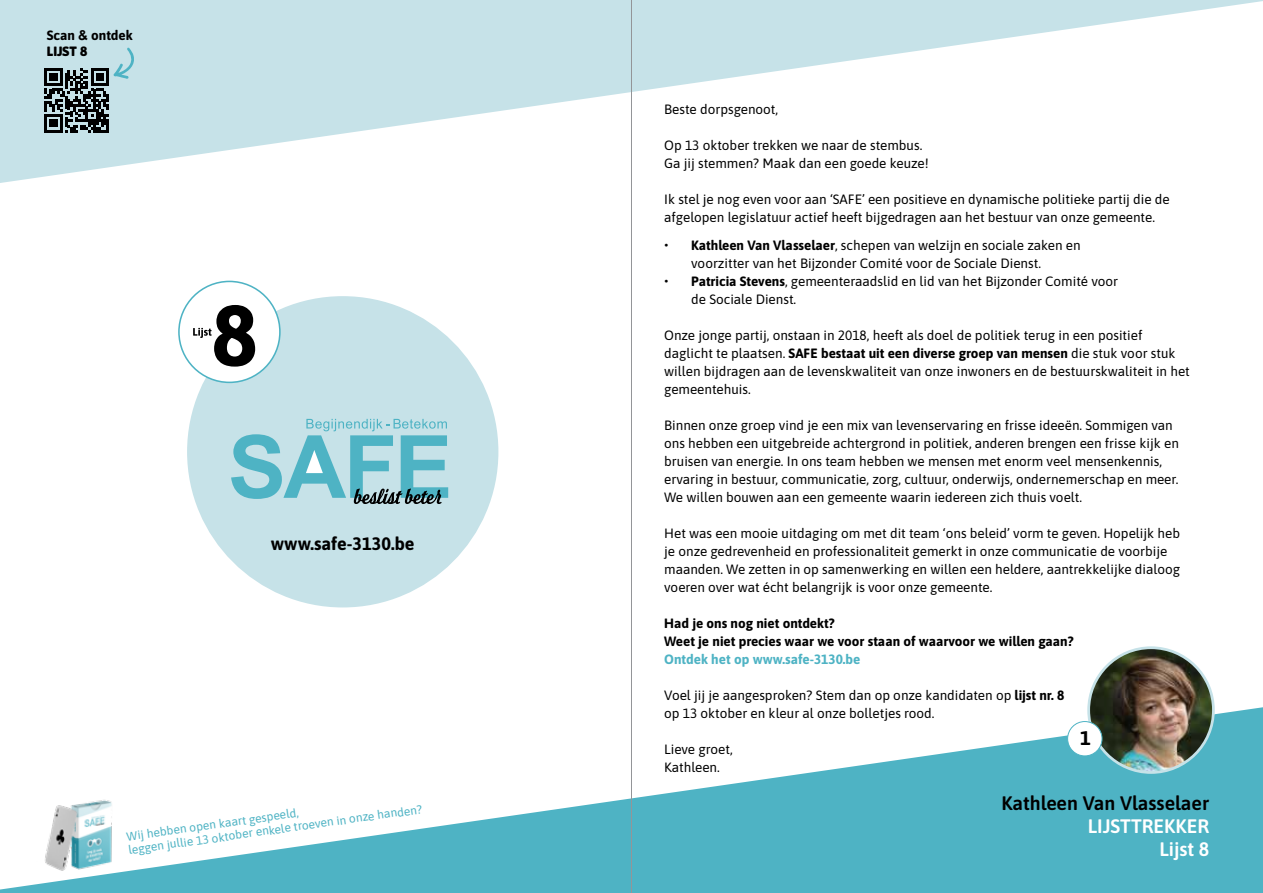
<style>
.page{position:relative;width:1263px;height:893px;background:#fff}
.page>*{position:absolute;margin:0;border:0;box-sizing:border-box;transform-origin:0 0}
.t1{font:700 19.8px "Asap";color:#000}
.t2{font:600 19.5px "Asap";color:#000}
.t3{font:600 19.5px/23.4px "Asap";color:#fff;text-align:right}
.t4{font:700 18px "Asap";color:#000}
.t5{font:13.5px/18px "Asap";color:#000}
.t6{font:700 13.5px/18px "Asap";color:#000}
.t7{font:700 13.5px "Asap";color:#4eb3c4}
.t8{font:12px/13.5px "Asap";color:#4eb3c4}
.s1{font-family:"Arial"}
.s2{font-weight:900}
.s3{font-weight:700}
</style>
<div class="page">
<div style="left:185px;top:294px;width:316px;height:316px;background:#c6e2e8;border-radius:50%"></div>
<svg style="left:0;top:0;width:1263px;height:183px"></svg>
<svg style="left:0;top:707px;width:1263px;height:186px;fill:#4eb3c4"></svg>
<svg style="left:231px;top:419px;width:217px;height:85px"></svg>
<img style="left:1089px;top:648px;width:124px;height:124px;border-radius:62px">
<div style="left:1087px;top:646px;width:128px;height:128px;border:3px solid #c6e2e8;border-radius:50%"></div>
<div style="left:1067px;top:721px;width:35px;height:35px;background:#fff;border-radius:50%"></div>
<div style="left:1067px;top:721px;width:35px;height:35px;border:1px solid #4eb3c4;border-radius:50%"></div>
<div style="left:179px;top:281px;width:101px;height:101px;background:#fff;border-radius:50%"></div>
<div style="left:178px;top:281px;width:103px;height:102px;border:2px solid #4eb3c4;border-radius:50%"></div>
<svg style="left:193px;top:305px;width:62px;height:62px"></svg>
<svg style="left:44px;top:47px;width:92px;height:85px"></svg>
<img style="left:26px;top:793px;width:102px;height:92px">
<hr style="left:631px;top:0;width:1px;height:893px;background:#939598">
<p class="t6" style="left:47px;top:27px;width:88px;line-height:16.2px">Scan <span class="s1">&amp;</span> ontdek<br><span class="s2">LIJST 8</span></p>
<h3 class="t4" style="left:271px;top:531px;width:145px">www.safe-3130.be</h3>
<p class="t8" style="left:126px;top:829px;width:298px;rotate:-8deg">Wij hebben open kaart gespeeld,<br>leggen jullie 13 oktober enkele troeven in onze handen?</p>
<p class="t5" style="left:664px;top:99px;width:115px">Beste dorpsgenoot,</p>
<p class="t5" style="left:664px;top:135px;width:266px">Op 13 oktober trekken we naar de stembus.<br>Ga jij stemmen? Maak dan een goede keuze!</p>
<p class="t5" style="left:664px;top:189px;width:507px">Ik stel je nog even voor aan ‘SAFE’ een positieve en dynamische politieke partij die de afgelopen legislatuur actief heeft bijgedragen aan het bestuur van onze gemeente.</p>
<p class="t5" style="left:691px;top:236px;width:391px;text-indent:-27px"><span class="s3">• Kathleen Van Vlasselaer</span>, schepen van welzijn en sociale zaken en voorzitter van het Bijzonder Comité voor de Sociale Dienst.</p>
<p class="t5" style="left:691px;top:272px;width:428px;text-indent:-27px"><span class="s3">• Patricia Stevens</span>, gemeenteraadslid en lid van het Bijzonder Comité voor de Sociale Dienst.</p>
<p class="t5" style="left:664px;top:326px;width:527px">Onze jonge partij, onstaan in 2018, heeft als doel de politiek terug in een positief daglicht te plaatsen. <span class="s3">SAFE bestaat uit een diverse groep van mensen</span> die stuk voor stuk willen bijdragen aan de levenskwaliteit van onze inwoners en de bestuurskwaliteit in het gemeentehuis.</p>
<p class="t5" style="left:664px;top:416px;width:516px">Binnen onze groep vind je een mix van levenservaring en frisse ideeën. Sommigen van ons hebben een uitgebreide achtergrond in politiek, anderen brengen een frisse kijk en bruisen van energie. In ons team hebben we mensen met enorm veel mensenkennis, ervaring in bestuur, communicatie, zorg, cultuur, onderwijs, ondernemerschap en meer.<br>We willen bouwen aan een gemeente waarin iedereen zich thuis voelt.</p>
<p class="t5" style="left:664px;top:524px;width:517px">Het was een mooie uitdaging om met dit team ‘ons beleid’ vorm te geven. Hopelijk heb je onze gedrevenheid en professionaliteit gemerkt in onze communicatie de voorbije maanden. We zetten in op samenwerking en willen een heldere, aantrekkelijke dialoog voeren over wat écht belangrijk is voor onze gemeente.</p>
<p class="t6" style="left:664px;top:614px;width:411px">Had je ons nog niet ontdekt?<br>Weet je niet precies waar we voor staan of waarvoor we willen gaan?</p>
<p class="t7" style="left:664px;top:650px;width:198px">Ontdek het op www.safe-3130.be</p>
<p class="t5" style="left:664px;top:686px;width:402px">Voel jij je aangesproken? Stem dan op onze kandidaten op <span class="s3">lijst nr. 8 </span>op 13 oktober en kleur al onze bolletjes rood.</p>
<p class="t5" style="left:664px;top:740px;width:70px">Lieve groet,<br>Kathleen.</p>
<h2 class="t2" style="left:1001px;top:789px;width:209px">Kathleen Van Vlasselaer</h2>
<h2 class="t3" style="left:1088px;top:813px;width:123px">LIJSTTREKKER<br>Lijst 8</h2>
<h1 class="t1" style="left:1080px;top:724px;width:12px">1</h1>
</div>
